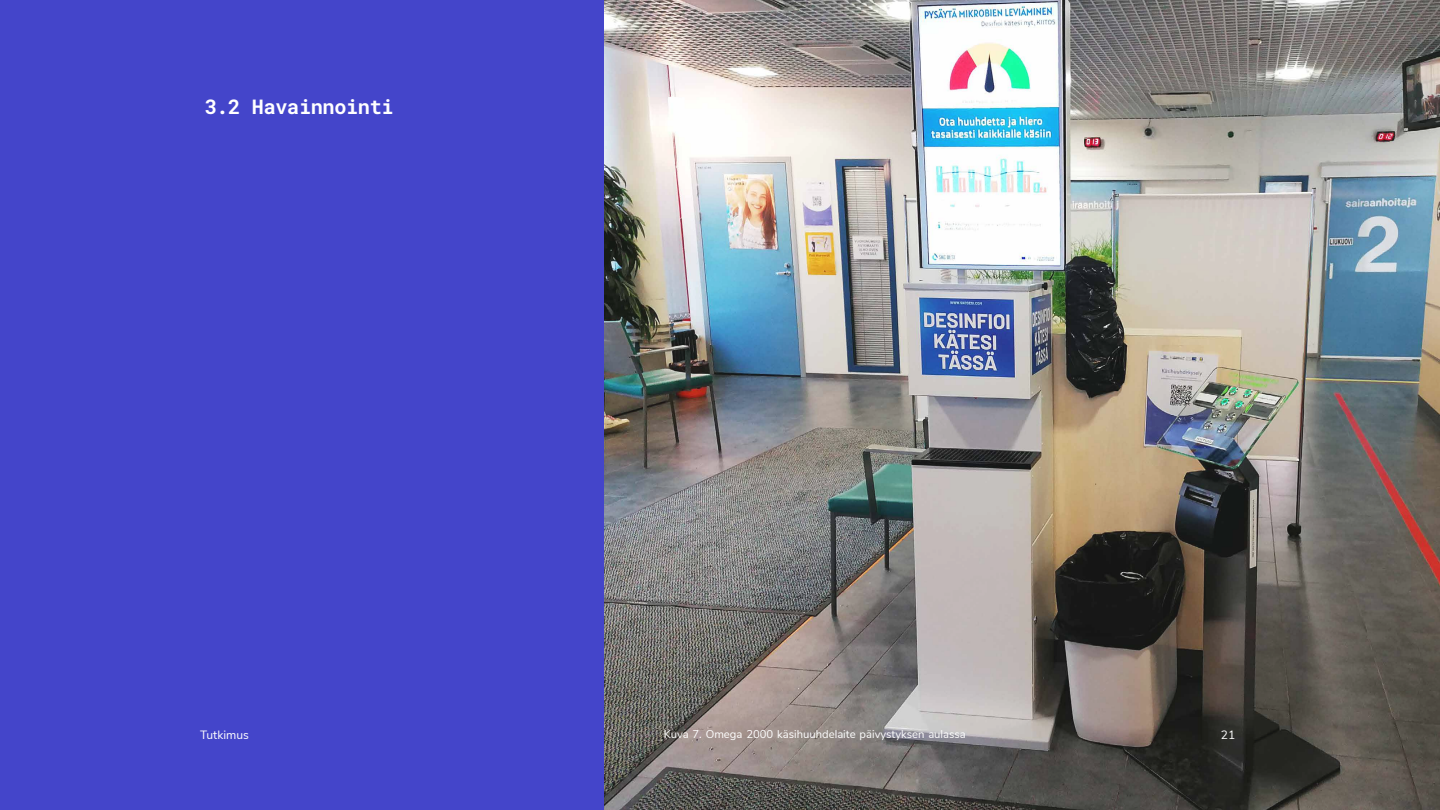
<style>
.page{position:relative;width:1440px;height:810px;background:#fff}
.page>*{position:absolute;margin:0;border:0;box-sizing:border-box;transform-origin:0 0}
.t1{font:20.25px "Roboto Mono";letter-spacing:-.02em;color:#fff}
.t2{font:12px "Nunito Sans";color:#fff}
.t3{font:11.25px "Nunito Sans";color:#fff}
</style>
<div class="page">
<div style="left:0;top:0;width:605px;height:810px;background:#4445ca"></div>
<img style="left:605px;top:0;width:835px;height:810px">
<h1 class="t1" style="left:205px;top:93px;width:190px">3.2 Havainnointi</h1>
<p class="t2" style="left:200px;top:726px;width:50px">Tutkimus</p>
<p class="t3" style="left:664px;top:726px;width:304px">Kuva 7. Omega 2000 käsihuuhdelaite päivystyksen aulassa</p>
<p class="t2" style="left:1221px;top:726px;width:16px">21</p>
</div>
